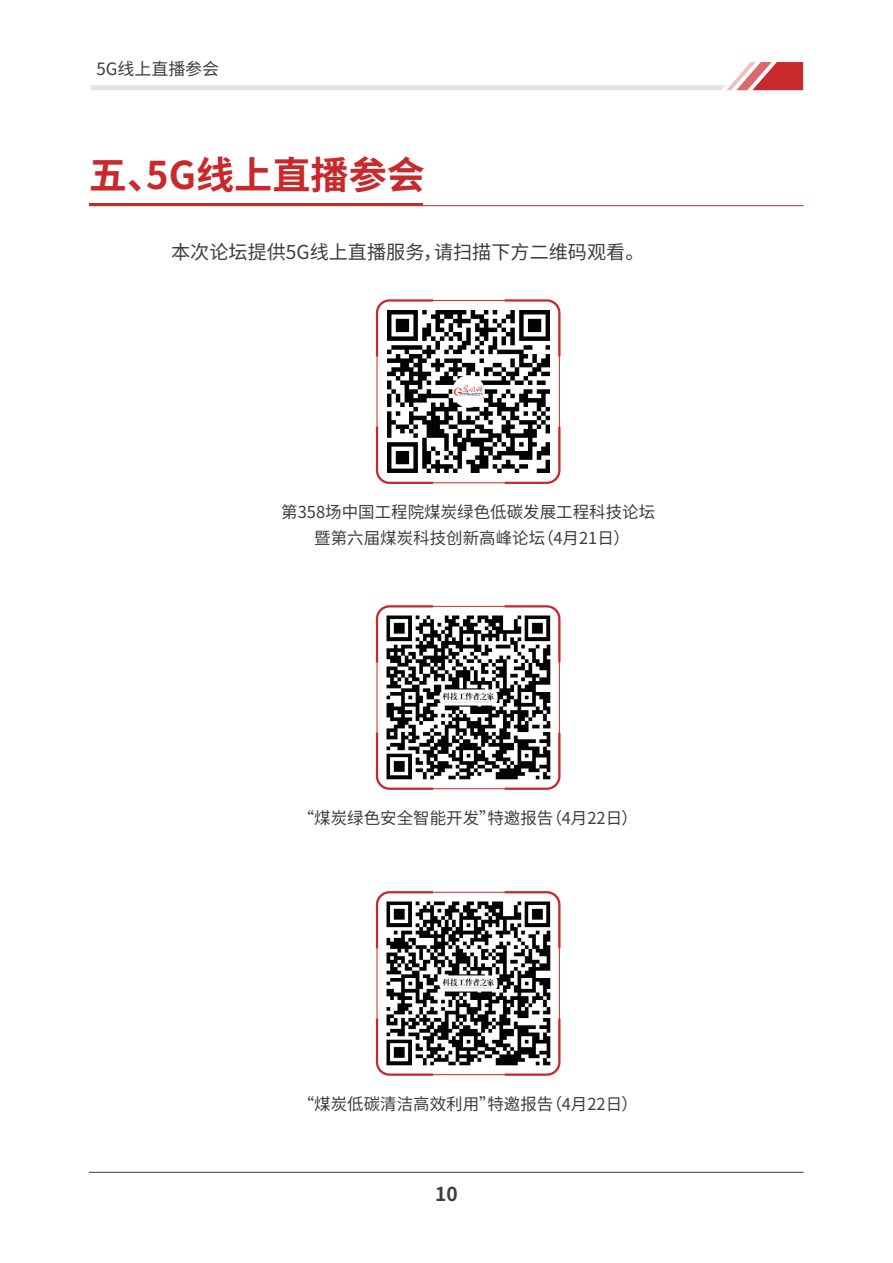
<style>
.page{position:relative;width:893px;height:1263px;background:#fff}
.page>*{position:absolute;margin:0;border:0;box-sizing:border-box;transform-origin:0 0}
.t1{font:700 38.1px "Source Han Sans SC";color:#c9292b}
.t2{font:19.2px "Source Han Sans SC";color:#3d3e3f}
.t3{font:700 19.2px "Source Han Sans SC";color:#3d3e3f}
.t4{font:16.95px "Source Han Sans SC";color:#3d3e3f}
.t5{font:16.5px/25.5px "Source Han Sans SC";color:#3d3e3f;text-align:center}
</style>
<div class="page">
<img style="left:386px;top:615px;width:165px;height:165px">
<hr style="left:89px;top:1172px;width:714px;height:1px;background:#3d3e3f">
<hr style="left:90px;top:205px;width:714px;height:1px;background:#c9292b">
<hr style="left:90px;top:203px;width:333px;height:3px;background:#c9292b">
<svg style="left:91px;top:62px;width:712px;height:28px"></svg>
<svg style="left:375px;top:424px;width:60px;height:60px"></svg>
<svg style="left:375px;top:299px;width:60px;height:60px"></svg>
<svg style="left:502px;top:299px;width:59px;height:60px"></svg>
<svg style="left:502px;top:424px;width:59px;height:60px"></svg>
<img style="left:387px;top:311px;width:162px;height:161px">
<svg style="left:375px;top:730px;width:60px;height:60px"></svg>
<svg style="left:375px;top:605px;width:60px;height:60px"></svg>
<svg style="left:502px;top:605px;width:59px;height:60px"></svg>
<svg style="left:502px;top:730px;width:59px;height:60px"></svg>
<img style="left:386px;top:901px;width:165px;height:165px">
<svg style="left:375px;top:1016px;width:60px;height:60px"></svg>
<svg style="left:375px;top:891px;width:60px;height:59px"></svg>
<svg style="left:502px;top:891px;width:59px;height:59px"></svg>
<svg style="left:502px;top:1016px;width:59px;height:60px"></svg>
<p class="t4" style="left:96px;top:59px;width:124px">5G线上直播参会</p>
<h1 class="t1" style="left:89px;top:153px;width:338px">五、5G线上直播参会</h1>
<p class="t2" style="left:171px;top:241px;width:475px">本次论坛提供5G线上直播服务，请扫描下方二维码观看。</p>
<p class="t5" style="left:281px;top:500px;width:375px">第358场中国工程院煤炭绿色低碳发展工程科技论坛暨第六届煤炭科技创新高峰论坛（4月21日）</p>
<p class="t5" style="left:298px;top:806px;width:342px">“煤炭绿色安全智能开发”特邀报告（4月22日）</p>
<p class="t5" style="left:298px;top:1092px;width:342px">“煤炭低碳清洁高效利用”特邀报告（4月22日）</p>
<p class="t3" style="left:435px;top:1183px;width:24px">10</p>
</div>
